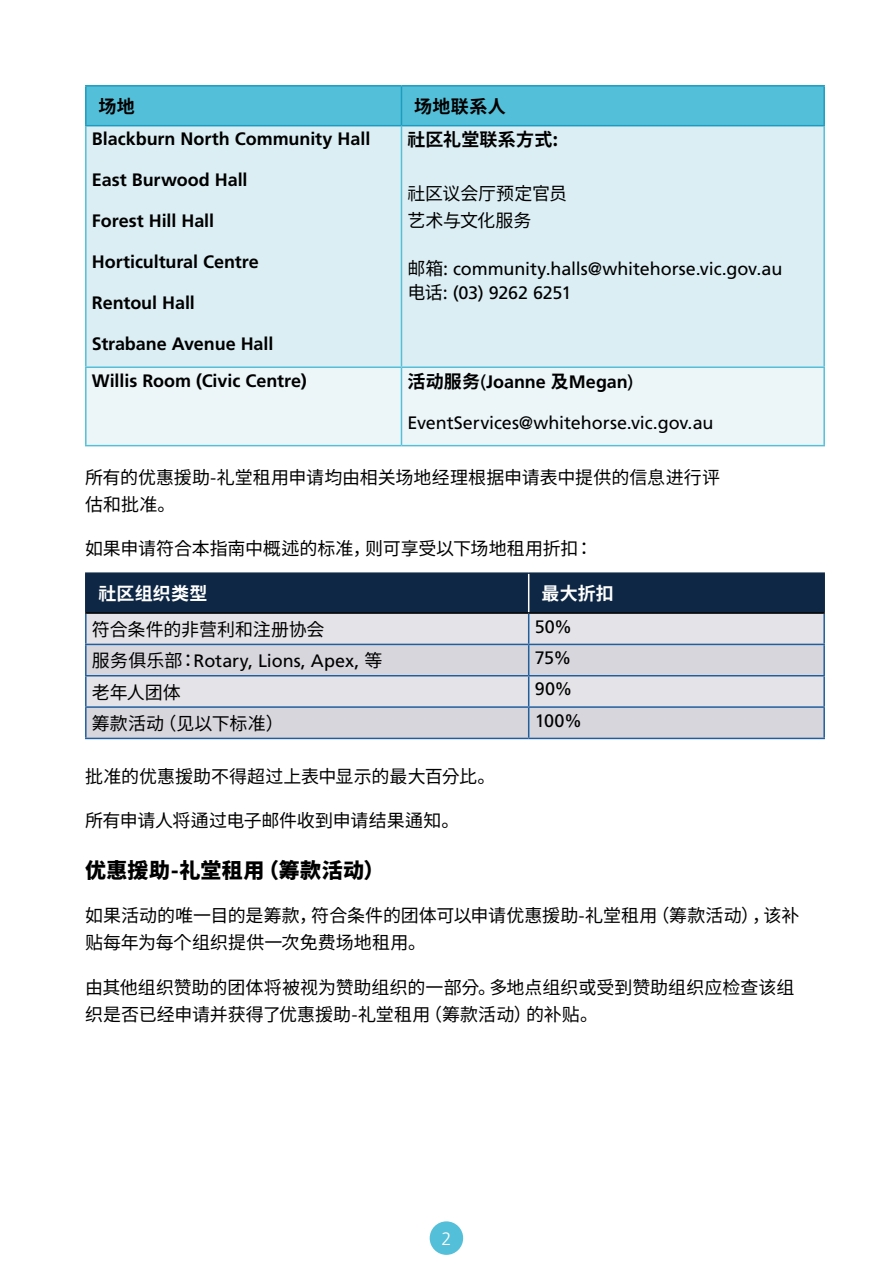
<style>
.page{position:relative;width:893px;height:1263px;background:#fff}
.page>*{position:absolute;margin:0;border:0;box-sizing:border-box;transform-origin:0 0}
.t1{font:900 21px "Noto Sans CJ Kkr";letter-spacing:.015em;color:#000}
.t2{font:18px/27px "Noto Sans CJ Kkr";letter-spacing:-.005em;color:#000}
.t3{font:700 18px "Frutiger LT Pro";letter-spacing:-.005em;color:#000}
.t4{font:18px/24px "Frutiger LT Pro";letter-spacing:-.005em;color:#000}
.t5{font:700 18px "Noto Sans CJ Kkr";letter-spacing:.015em;color:#000}
.t6{font:700 18px "Noto Sans CJ Kkr";letter-spacing:.01em;color:#fff}
.t7{font:300 18px "Frutiger LT Pro";color:#fff}
.s1{font-family:"Noto Sans CJ Kkr"}
.s2{font-weight:400}
</style>
<div class="page">
<div style="left:87px;top:87px;width:736px;height:38px;background:#54bfd8"></div>
<div style="left:87px;top:126px;width:736px;height:240px;background:#dbeef4"></div>
<div style="left:87px;top:368px;width:736px;height:77px;background:#ecf6f9"></div>
<hr style="left:85px;top:126px;width:2px;height:240px;background:#54bfd8">
<hr style="left:401px;top:126px;width:1px;height:240px;background:#54bfd8">
<hr style="left:823px;top:126px;width:2px;height:240px;background:#54bfd8">
<hr style="left:85px;top:366px;width:316px;height:2px;background:#54bfd8">
<hr style="left:85px;top:368px;width:2px;height:77px;background:#54bfd8">
<hr style="left:401px;top:366px;width:424px;height:2px;background:#54bfd8">
<hr style="left:401px;top:368px;width:1px;height:77px;background:#54bfd8">
<hr style="left:823px;top:368px;width:2px;height:77px;background:#54bfd8">
<hr style="left:85px;top:445px;width:316px;height:1px;background:#54bfd8">
<hr style="left:401px;top:445px;width:424px;height:1px;background:#54bfd8">
<hr style="left:85px;top:85px;width:316px;height:2px;background:#1c9cc0">
<hr style="left:85px;top:87px;width:2px;height:38px;background:#1c9cc0">
<hr style="left:401px;top:85px;width:424px;height:2px;background:#1c9cc0">
<hr style="left:401px;top:87px;width:1px;height:38px;background:#1c9cc0">
<hr style="left:823px;top:87px;width:2px;height:38px;background:#1c9cc0">
<hr style="left:85px;top:125px;width:316px;height:1px;background:#1c9cc0">
<hr style="left:401px;top:125px;width:424px;height:1px;background:#1c9cc0">
<div style="left:87px;top:574px;width:736px;height:38px;background:#0e2744"></div>
<div style="left:87px;top:614px;width:736px;height:30px;background:#e4e3e7"></div>
<svg style="left:87px;top:645px;width:736px;height:93px;background:#d9d8de"></svg>
<hr style="left:85px;top:572px;width:444px;height:2px;background:#0e2744">
<hr style="left:85px;top:574px;width:2px;height:38px;background:#0e2744">
<hr style="left:529px;top:572px;width:296px;height:2px;background:#0e2744">
<hr style="left:823px;top:574px;width:2px;height:38px;background:#0e2744">
<hr style="left:528px;top:574px;width:1px;height:38px;background:#fff">
<hr style="left:85px;top:612px;width:444px;height:2px;background:#000">
<hr style="left:529px;top:612px;width:296px;height:2px;background:#000">
<hr style="left:85px;top:614px;width:2px;height:30px;background:#215e9e">
<hr style="left:528px;top:614px;width:1px;height:30px;background:#215e9e">
<hr style="left:823px;top:614px;width:2px;height:30px;background:#215e9e">
<hr style="left:85px;top:644px;width:444px;height:1px;background:#215e9e">
<hr style="left:85px;top:645px;width:2px;height:30px;background:#215e9e">
<hr style="left:529px;top:644px;width:296px;height:1px;background:#215e9e">
<hr style="left:528px;top:645px;width:1px;height:30px;background:#215e9e">
<hr style="left:823px;top:645px;width:2px;height:30px;background:#215e9e">
<hr style="left:85px;top:675px;width:444px;height:1px;background:#215e9e">
<hr style="left:85px;top:676px;width:2px;height:30px;background:#215e9e">
<hr style="left:529px;top:675px;width:296px;height:1px;background:#215e9e">
<hr style="left:528px;top:676px;width:1px;height:30px;background:#215e9e">
<hr style="left:823px;top:676px;width:2px;height:30px;background:#215e9e">
<hr style="left:85px;top:706px;width:444px;height:2px;background:#215e9e">
<hr style="left:85px;top:708px;width:2px;height:30px;background:#215e9e">
<hr style="left:529px;top:706px;width:296px;height:2px;background:#215e9e">
<hr style="left:528px;top:708px;width:1px;height:30px;background:#215e9e">
<hr style="left:823px;top:708px;width:2px;height:30px;background:#215e9e">
<hr style="left:85px;top:738px;width:444px;height:1px;background:#215e9e">
<hr style="left:529px;top:738px;width:296px;height:1px;background:#215e9e">
<div style="left:430px;top:1221px;width:33px;height:34px;background:#54bfd8;border-radius:50%"></div>
<p class="t5" style="left:99px;top:96px;width:38px">场地</p>
<p class="t5" style="left:414px;top:96px;width:93px">场地联系人</p>
<p class="t3" style="left:92px;top:128px;width:280px">Blackburn North Community Hall</p>
<p class="t3" style="left:92px;top:169px;width:157px">East Burwood Hall</p>
<p class="t3" style="left:92px;top:210px;width:124px">Forest Hill Hall</p>
<p class="t3" style="left:92px;top:251px;width:169px">Horticultural Centre</p>
<p class="t3" style="left:92px;top:292px;width:105px">Rentoul Hall</p>
<p class="t3" style="left:92px;top:333px;width:183px">Strabane Avenue Hall</p>
<p class="t5" style="left:407px;top:129px;width:152px">社区礼堂联系方式:</p>
<p class="t2" style="left:407px;top:180px;width:161px">社区议会厅预定官员艺术与文化服务</p>
<p class="t4" style="left:407px;top:257px;width:376px"><span class="s1">邮箱:</span> community.halls@whitehorse.vic.gov.au<span class="s1">电话:</span> (03) 9262 6251</p>
<p class="t3" style="left:92px;top:370px;width:216px">Willis Room (Civic Centre)</p>
<p class="t3" style="left:407px;top:371px;width:227px"><span class="s1">活动服务</span><span class="s2">(</span>Joanne <span class="s1">及</span>Megan<span class="s2">)</span></p>
<p class="t4" style="left:407px;top:410px;width:307px">EventServices@whitehorse.vic.gov.au</p>
<p class="t2" style="left:85px;top:465px;width:637px">所有的优惠援助-礼堂租用申请均由相关场地经理根据申请表中提供的信息进行评估和批准。</p>
<p class="t2" style="left:85px;top:536px;width:509px">如果申请符合本指南中概述的标准，则可享受以下场地租用折扣：</p>
<p class="t6" style="left:99px;top:583px;width:110px">社区组织类型</p>
<p class="t6" style="left:541px;top:583px;width:74px">最大折扣</p>
<p class="t2" style="left:92px;top:616px;width:234px">符合条件的非营利和注册协会</p>
<p class="t4" style="left:535px;top:614px;width:39px">50%</p>
<p class="t4" style="left:92px;top:649px;width:292px"><span class="s1">服务俱乐部：</span>Rotary, Lions, Apex, <span class="s1">等</span></p>
<p class="t4" style="left:535px;top:646px;width:38px">75%</p>
<p class="t2" style="left:92px;top:679px;width:91px">老年人团体</p>
<p class="t4" style="left:535px;top:677px;width:39px">90%</p>
<p class="t2" style="left:92px;top:710px;width:193px">筹款活动（见以下标准）</p>
<p class="t4" style="left:535px;top:708px;width:49px">100%</p>
<p class="t2" style="left:85px;top:763px;width:412px">批准的优惠援助不得超过上表中显示的最大百分比。</p>
<p class="t2" style="left:85px;top:807px;width:376px">所有申请人将通过电子邮件收到申请结果通知。</p>
<p class="t1" style="left:85px;top:859px;width:301px">优惠援助-礼堂租用（筹款活动）</p>
<p class="t2" style="left:85px;top:903px;width:716px">如果活动的唯一目的是筹款，符合条件的团体可以申请优惠援助-礼堂租用（筹款活动），该补贴每年为每个组织提供一次免费场地租用。</p>
<p class="t2" style="left:85px;top:974px;width:711px">由其他组织赞助的团体将被视为赞助组织的一部分。多地点组织或受到赞助组织应检查该组织是否已经申请并获得了优惠援助-礼堂租用（筹款活动）的补贴。</p>
<p class="t7" style="left:441px;top:1228px;width:12px">2</p>
</div>
